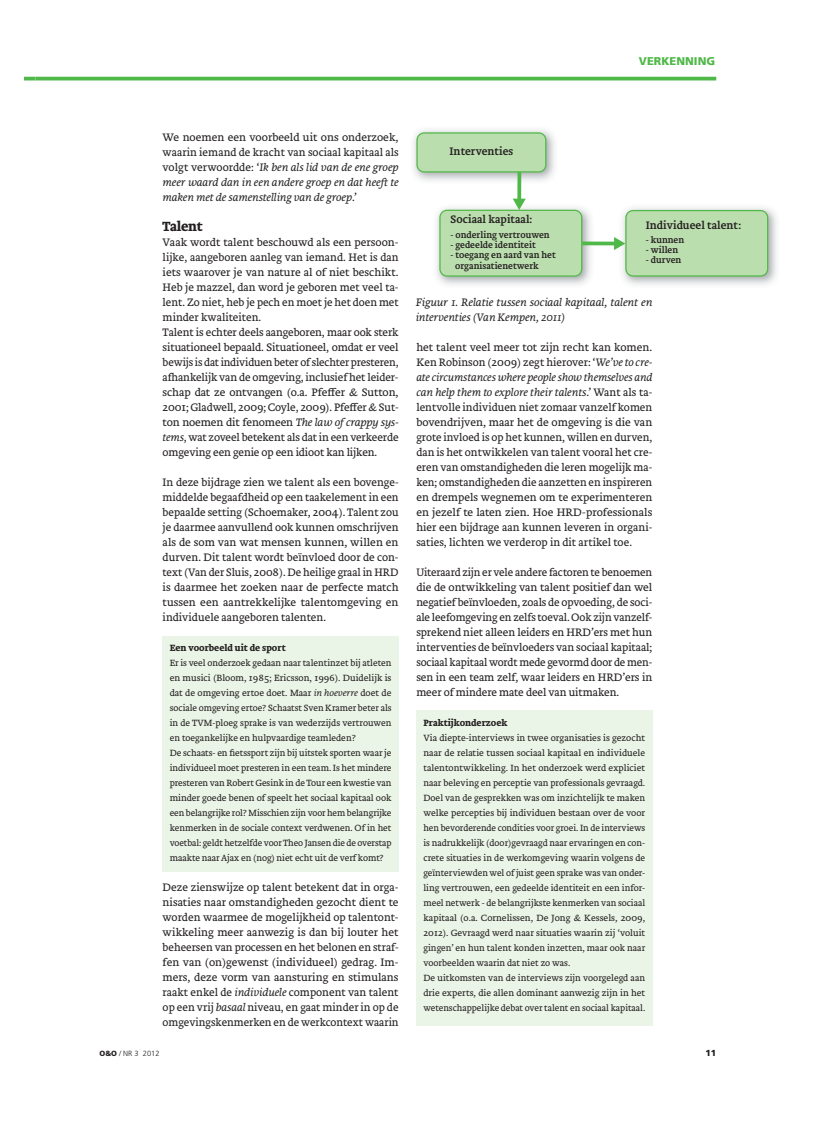
<style>
.page{position:relative;width:815px;height:1124px;background:#fff}
.page>*{position:absolute;margin:0;border:0;box-sizing:border-box;transform-origin:0 0}
.t1{font:700 13.75px "Brioni Text Std";letter-spacing:-.025em;color:#231f20}
.t2{font:300 11.25px/15px "Brioni Text Std";letter-spacing:-.01em;color:#231f20;text-align:justify}
.t3{font:italic 300 11.25px/15px "Brioni Text Std";color:#231f20;text-align:justify}
.t4{font:11.25px "Brioni Text Std";color:#231f20}
.t5{font:900 11.25px "Frutiger LT Std";color:#50b848}
.t6{font:300 9.38px/15px "Brioni Text Std";color:#231f20}
.t7{font:9.38px/11.2px "Brioni Text Std";color:#231f20}
.t8{font:700 9.38px "Brioni Text Std";color:#231f20}
.t9{font:900 8.75px "Frutiger LT Std";color:#231f20}
.t10{font:300 7.5px "Frutiger LT Std";color:#231f20}
.s1{font-style:normal}
.s2{font-style:italic}
.s3{font-weight:900}
</style>
<div class="page">
<svg style="left:25px;top:77px;width:10px;height:3px"></svg>
<hr style="left:35px;top:77px;width:681px;height:3px;background:#50b848">
<div style="left:163px;top:635px;width:236px;height:236px;background:#ebf5e7"></div>
<div style="left:416px;top:710px;width:236px;height:315px;background:#ebf5e7"></div>
<img style="left:413px;top:129px;width:142px;height:57px">
<svg style="left:416px;top:132px;width:130px;height:40px;background:#b4dba8"></svg>
<img style="left:436px;top:209px;width:160px;height:76px">
<img style="left:623px;top:207px;width:154px;height:78px">
<svg style="left:517px;top:172px;width:4px;height:26px"></svg>
<svg style="left:439px;top:198px;width:143px;height:79px;background:#bedfb4"></svg>
<svg style="left:582px;top:241px;width:32px;height:4px"></svg>
<svg style="left:614px;top:210px;width:154px;height:66px;background:#badeaf"></svg>
<p class="t5" style="left:639px;top:55px;width:78px">VERKENNING</p>
<p class="t3" style="left:163px;top:130px;width:238px"><span class="s1">We noemen een voorbeeld uit ons onderzoek, waarin iemand de kracht van sociaal kapitaal als volgt verwoordde: ‘</span>Ik ben als lid van de ene groep meer waard dan in een andere groep en dat heeft te maken met de samenstelling van de groep<span class="s1">.’</span></p>
<p class="t1" style="left:163px;top:216px;width:42px">Talent</p>
<p class="t2" style="left:163px;top:235px;width:238px;text-align:left">Vaak wordt talent beschouwd als een persoon&shy;lijke, aangeboren aanleg van iemand. Het is dan iets waarover je van nature al of niet beschikt.<br>Heb je mazzel, dan word je geboren met veel ta&shy;lent. Zo niet, heb je pech en moet je het doen met minder kwaliteiten.<br>Talent is echter deels aangeboren, maar ook sterk situationeel bepaald. Situationeel, omdat er veel bewijs is dat individuen beter of slechter presteren, afhankelijk van de omgeving, inclusief het leider&shy;schap dat ze ontvangen (o.a. Pfeffer &amp; Sutton, 2001; Gladwell, 2009; Coyle, 2009). Pfeffer &amp; Sut&shy;ton noemen dit fenomeen <span class="s2">The law of crappy sys&shy;tems</span>, wat zoveel betekent als dat in een verkeerde omgeving een genie op een idioot kan lijken.</p>
<p class="t2" style="left:163px;top:475px;width:238px">In deze bijdrage zien we talent als een bovenge&shy;middelde begaafdheid op een taakelement in een bepaalde setting (Schoemaker, 2004). Talent zou je daarmee aanvullend ook kunnen omschrijven als de som van wat mensen kunnen, willen en durven. Dit talent wordt beïnvloed door de con&shy;text (Van der Sluis, 2008). De heilige graal in HRD is daarmee het zoeken naar de perfecte match tussen een aantrekkelijke talentomgeving en individuele aangeboren talenten.</p>
<p class="t8" style="left:170px;top:641px;width:118px">Een voorbeeld uit de sport</p>
<p class="t6" style="left:170px;top:655px;width:223px">Er is veel onderzoek gedaan naar talentinzet bij atleten en musici (Bloom, 1985; Ericsson, 1996). Duidelijk is dat de omgeving ertoe doet. Maar <span class="s2">in hoeverre</span> doet de sociale omgeving ertoe? Schaatst Sven Kramer beter als in de TVM-ploeg sprake is van wederzijds vertrouwen en toegankelijke en hulpvaardige teamleden?<br>De schaats- en fietssport zijn bij uitstek sporten waar je individueel moet presteren in een team. Is het mindere presteren van Robert Gesink in de Tour een kwestie van minder goede benen of speelt het sociaal kapitaal ook een belangrijke rol? Misschien zijn voor hem belangrijke kenmerken in de sociale context verdwenen. Of in het voetbal: geldt hetzelfde voor Theo Jansen die de overstap maakte naar Ajax en (nog) niet echt uit de verf komt?</p>
<p class="t2" style="left:163px;top:880px;width:238px">Deze zienswijze op talent betekent dat in orga&shy;nisaties naar omstandigheden gezocht dient te worden waarmee de mogelijkheid op talentont&shy;wikkeling meer aanwezig is dan bij louter het beheersen van processen en het belonen en straf&shy;fen van (on)gewenst (individueel) gedrag. Im&shy;mers, deze vorm van aansturing en stimulans raakt enkel de <span class="s2">individuele</span> component van talent op een vrij <span class="s2">basaal</span> niveau, en gaat minder in op de omgevingskenmerken en de werkcontext waarin</p>
<p class="t4" style="left:450px;top:144px;width:65px">Interventies</p>
<p class="t4" style="left:451px;top:212px;width:83px">Sociaal kapitaal:</p>
<p class="t7" style="left:451px;top:229px;width:101px">- onderling vertrouwen</p>
<p class="t7" style="left:451px;top:239px;width:87px">- gedeelde identiteit</p>
<p class="t7" style="left:455px;top:249px;width:102px;text-indent:-5px">- toegang en aard van het organisatienetwerk</p>
<p class="t4" style="left:646px;top:218px;width:97px">Individueel talent:</p>
<p class="t7" style="left:646px;top:234px;width:40px">- kunnen</p>
<p class="t7" style="left:646px;top:244px;width:34px">- willen</p>
<p class="t7" style="left:646px;top:254px;width:37px">- durven</p>
<p class="t3" style="left:416px;top:295px;width:238px">Figuur 1. Relatie tussen sociaal kapitaal, talent en interventies (Van Kempen, 2011)</p>
<p class="t2" style="left:416px;top:340px;width:238px">het talent veel meer tot zijn recht kan komen.<br>Ken Robinson (2009) zegt hierover: ‘<span class="s2">We’ve to cre&shy;ate circumstances where people show themselves and can help them to explore their talents</span>.’ Want als ta&shy;lentvolle individuen niet zomaar vanzelf komen bovendrijven, maar het de omgeving is die van grote invloed is op het kunnen, willen en durven, dan is het ontwikkelen van talent vooral het cre&shy;eren van omstandigheden die leren mogelijk ma&shy;ken; omstandigheden die aanzetten en inspireren en drempels wegnemen om te experimenteren en jezelf te laten zien. Hoe HRD-professionals hier een bijdrage aan kunnen leveren in organi&shy;saties, lichten we verderop in dit artikel toe.</p>
<p class="t2" style="left:416px;top:565px;width:238px">Uiteraard zijn er vele andere factoren te benoemen die de ontwikkeling van talent positief dan wel negatief beïnvloeden, zoals de opvoeding, de soci&shy;ale leefomgeving en zelfs toeval. Ook zijn vanzelf&shy;sprekend niet alleen leiders en HRD’ers met hun interventies de beïnvloeders van sociaal kapitaal; sociaal kapitaal wordt mede gevormd door de men&shy;sen in een team zelf, waar leiders en HRD’ers in meer of mindere mate deel van uitmaken.</p>
<p class="t8" style="left:423px;top:716px;width:86px">Praktijkonderzoek</p>
<p class="t6" style="left:423px;top:730px;width:223px">Via diepte-interviews in twee organisaties is gezocht naar de relatie tussen sociaal kapitaal en individuele talentontwikkeling. In het onderzoek werd expliciet naar beleving en perceptie van professionals gevraagd.<br>Doel van de gesprekken was om inzichtelijk te maken welke percepties bij individuen bestaan over de voor hen bevorderende condities voor groei. In de interviews is nadrukkelijk (door)gevraagd naar ervaringen en con&shy;crete situaties in de werkomgeving waarin volgens de geïnterviewden wel of juist geen sprake was van onder&shy;ling vertrouwen, een gedeelde identiteit en een infor&shy;meel netwerk - de belangrijkste kenmerken van sociaal kapitaal (o.a. Cornelissen, De Jong &amp; Kessels, 2009, 2012). Gevraagd werd naar situaties waarin zij ‘voluit gingen’ en hun talent konden inzetten, maar ook naar voorbeelden waarin dat niet zo was.<br>De uitkomsten van de interviews zijn voorgelegd aan drie experts, die allen dominant aanwezig zijn in het wetenschappelijke debat over talent en sociaal kapitaal.</p>
<p class="t10" style="left:100px;top:1049px;width:62px"><span class="s3">O&amp;O</span> / NR 3 2012</p>
<p class="t9" style="left:705px;top:1047px;width:12px">11</p>
</div>
